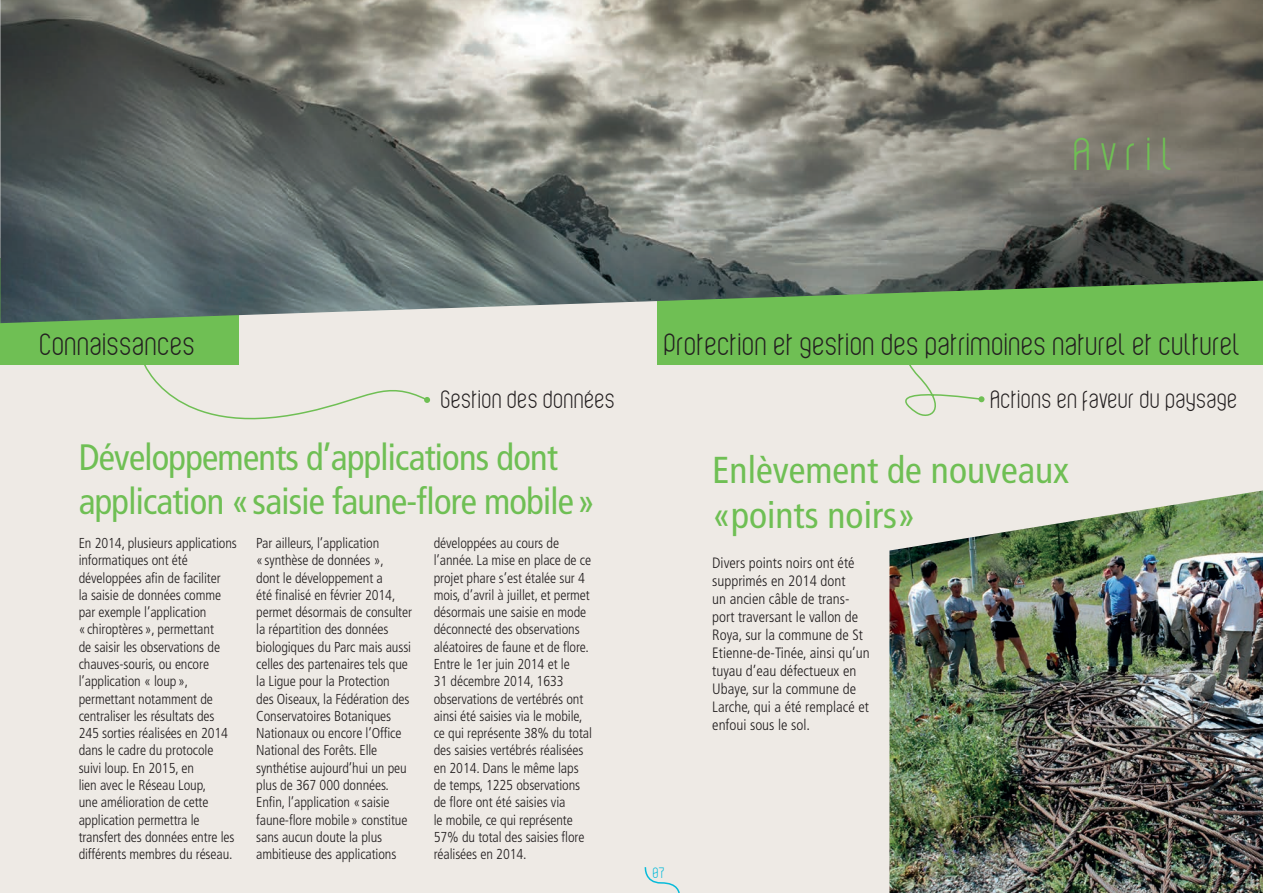
<style>
.page{position:relative;width:1263px;height:893px;background:#fff}
.page>*{position:absolute;margin:0;border:0;box-sizing:border-box;transform-origin:0 0}
.t1{font:45px "Violette 01";letter-spacing:.2em;color:#6fbf54}
.t2{font:condensed 37.5px/45px "Frutiger LT Std";color:#6fbf54}
.t3{font:condensed 36.75px/44.1px "Frutiger LT Std";letter-spacing:-.02em;color:#6fbf54}
.t4{font:30px "Violette 01";color:#231f20}
.t5{font:24.6px "Violette 01";color:#231f20}
.t6{font:300 condensed 15px/18px "Frutiger LT Std";color:#231f20}
.t7{font:14.7px "Violette 01";color:#07bbda}
.t8{font:300 condensed 14.4px/17.2px "Frutiger LT Std";letter-spacing:-.005em;color:#231f20}
</style>
<div class="page">
<div style="left:0;top:238px;width:1263px;height:655px;background:#eeeae5"></div>
<svg style="left:905px;top:365px;width:79px;height:51px"></svg>
<div style="left:0;top:258px;width:238px;height:107px;background:#6fbf54"></div>
<div style="left:657px;top:258px;width:606px;height:107px;background:#6fbf54"></div>
<img style="left:0;top:0;width:1263px;height:323px">
<svg style="left:144px;top:360px;width:286px;height:60px"></svg>
<svg style="left:644px;top:867px;width:36px;height:26px"></svg>
<img style="left:889px;top:490px;width:374px;height:403px">
<h1 class="t1" style="left:1074px;top:138px;width:102px">Avril</h1>
<h3 class="t4" style="left:40px;top:334px;width:158px">Connaissances</h3>
<h3 class="t4" style="left:665px;top:334px;width:578px">Protection et gestion des patrimoines naturel et culturel</h3>
<h3 class="t5" style="left:441px;top:390px;width:176px">Gestion des données</h3>
<h3 class="t5" style="left:991px;top:390px;width:249px">Actions en faveur du paysage</h3>
<h3 class="t3" style="left:79px;top:435px;width:518px">Développements d’applications dont application «saisie faune-flore mobile»</h3>
<p class="t8" style="left:79px;top:535px;width:160px">En 2014, plusieurs applications informatiques ont été développées afin de faciliter<br>la saisie de données comme par exemple l’application «chiroptères», permettant<br>de saisir les observations de chauves-souris, ou encore l’application « loup», permettant notamment de centraliser les résultats des<br>245 sorties réalisées en 2014 dans le cadre du protocole suivi loup. En 2015, en<br>lien avec le Réseau Loup,<br>une amélioration de cette application permettra le transfert des données entre les différents membres du réseau.</p>
<p class="t8" style="left:256px;top:535px;width:157px">Par ailleurs, l’application «synthèse de données »,<br>dont le développement a<br>été finalisé en février 2014, permet désormais de consulter la répartition des données biologiques du Parc mais aussi celles des partenaires tels que la Ligue pour la Protection<br>des Oiseaux, la Fédération des<br>Conservatoires Botaniques<br>Nationaux ou encore l’Office<br>National des Forêts. Elle synthétise aujourd’hui un peu plus de 367 000 données.<br>Enfin, l’application «saisie faune-flore mobile» constitue sans aucun doute la plus ambitieuse des applications</p>
<p class="t8" style="left:434px;top:535px;width:160px">développées au cours de l’année. La mise en place de ce projet phare s’est étalée sur 4 mois, d’avril à juillet, et permet désormais une saisie en mode déconnecté des observations aléatoires de faune et de flore.<br>Entre le 1er juin 2014 et le<br>31 décembre 2014, 1633 observations de vertébrés ont ainsi été saisies via le mobile, ce qui représente 38% du total des saisies vertébrés réalisées en 2014. Dans le même laps de temps, 1225 observations de flore ont été saisies via<br>le mobile, ce qui représente<br>57% du total des saisies flore réalisées en 2014.</p>
<h2 class="t2" style="left:712px;top:448px;width:358px">Enlèvement de nouveaux «points noirs»</h2>
<p class="t6" style="left:712px;top:554px;width:159px">Divers points noirs ont été supprimés en 2014 dont<br>un ancien câble de trans&shy;port traversant le vallon de<br>Roya, sur la commune de St<br>Etienne-de-Tinée, ainsi qu’un tuyau d’eau défectueux en<br>Ubaye, sur la commune de<br>Larche, qui a été remplacé et enfoui sous le sol.</p>
<p class="t7" style="left:653px;top:867px;width:14px">07</p>
</div>
